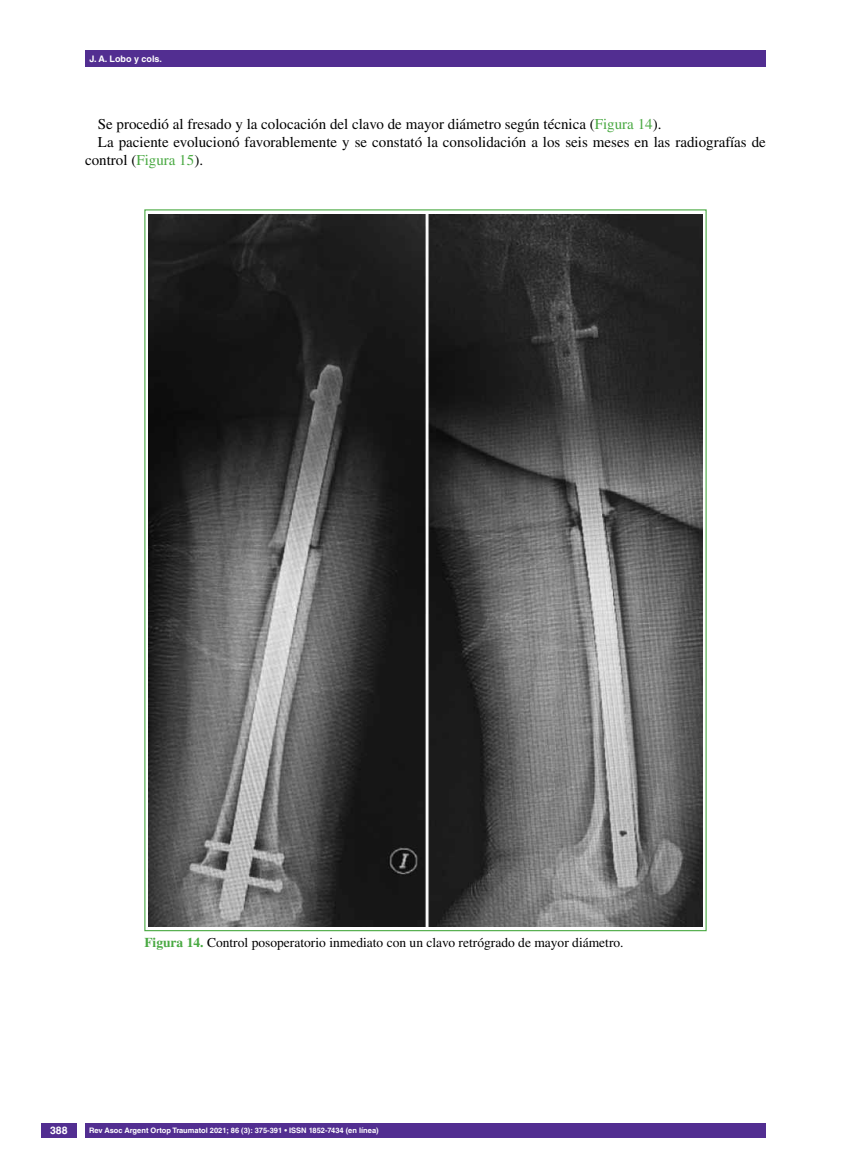
<style>
.page{position:relative;width:851px;height:1170px;background:#fff}
.page>*{position:absolute;margin:0;border:0;box-sizing:border-box;transform-origin:0 0}
.t1{font:15px "Times LT Std";color:#000}
.t2{font:13.5px "Times LT Std";color:#000}
.t3{font:700 10.5px "Helvetica LT Std";color:#fff}
.t4{font:700 9px "Helvetica LT Std";color:#fff}
.t5{font:700 7.5px "Helvetica LT Std";color:#fff}
.s1{color:#49a942}
.s2{font-weight:700;color:#49a942}
</style>
<div class="page">
<div style="left:41px;top:1123px;width:36px;height:14px;background:#522e91"></div>
<div style="left:85px;top:50px;width:680px;height:17px;background:#522e91"></div>
<div style="left:85px;top:1123px;width:680px;height:14px;background:#522e91"></div>
<img style="left:149px;top:214px;width:553px;height:712px">
<p class="t4" style="left:89px;top:53px;width:74px">J. A. Lobo y cols.</p>
<p class="t1" style="left:98px;top:116px;width:565px">Se procedió al fresado y la colocación del clavo de mayor diámetro según técnica (<span class="s1">Figura 14</span>).</p>
<p class="t1" style="left:98px;top:134px;width:669px">La paciente evolucionó favorablemente y se constató la consolidación a los seis meses en las radiografías de</p>
<p class="t1" style="left:85px;top:152px;width:119px">control (<span class="s1">Figura 15</span>).</p>
<p class="t2" style="left:144px;top:934px;width:481px"><span class="s2">Figura 14.</span> Control posoperatorio inmediato con un clavo retrógrado de mayor diámetro.</p>
<p class="t3" style="left:50px;top:1124px;width:19px">388</p>
<p class="t5" style="left:89px;top:1125px;width:291px">Rev Asoc Argent Ortop Traumatol 2021; 86 (3): 375-391 • ISSN 1852-7434 (en línea)</p>
</div>
